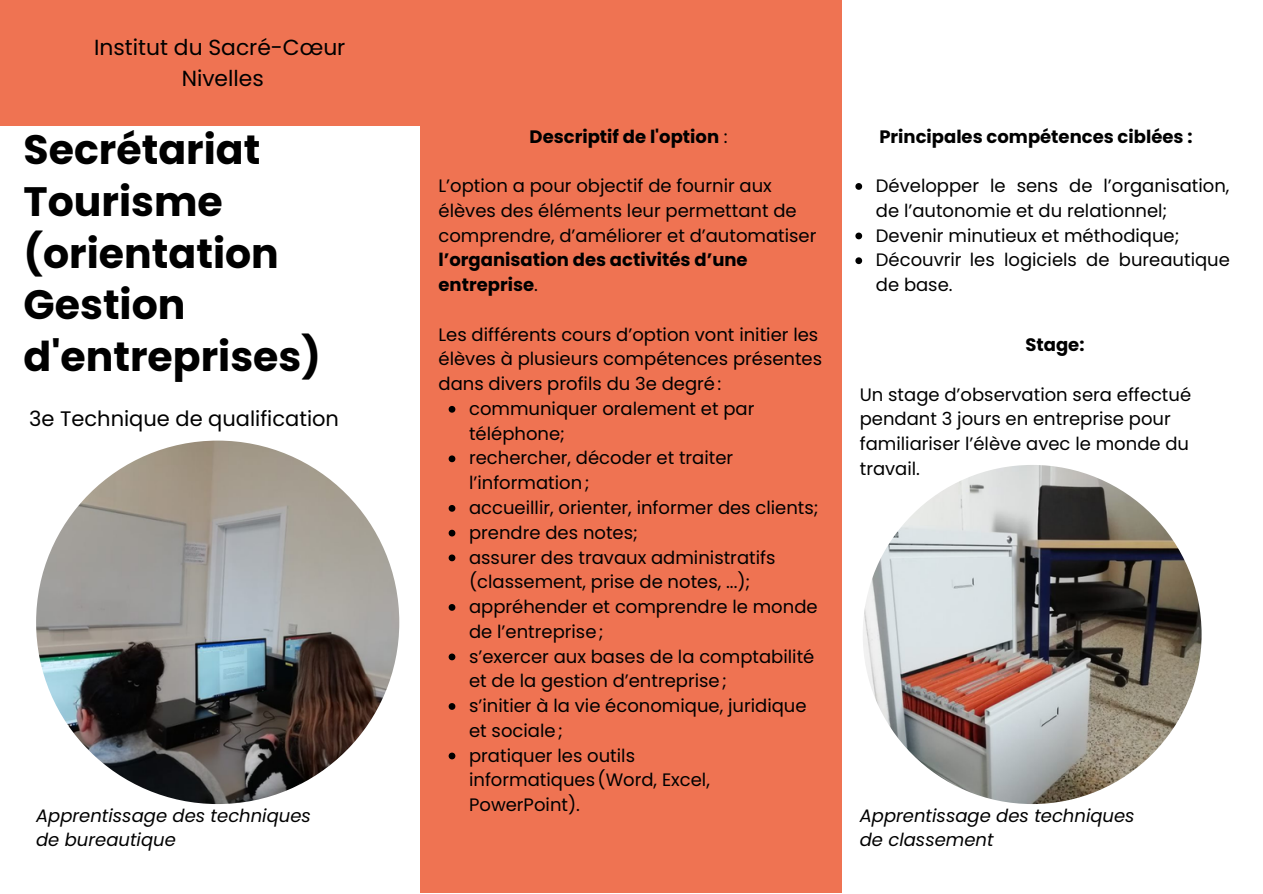
<style>
.page{position:relative;width:1263px;height:894px;background:#fff}
.page>*{position:absolute;margin:0;border:0;box-sizing:border-box;transform-origin:0 0}
.t1{font:700 41.1px/51.8px "Poppins";color:#000}
.t2{font:21.75px/30.3px "Poppins";color:#000;text-align:center}
.t3{font:21px "Poppins";color:#000}
.t4{font:18px/24.8px "Poppins";color:#000}
.t5{font:700 18px/24.8px "Poppins";color:#000}
.t6{font:italic 18px/24.8px "Poppins";color:#000}
.s1{font-weight:400}
</style>
<div class="page">
<div style="left:0;top:0;width:444px;height:126px;background:#ef7352"></div>
<div style="left:421px;top:0;width:420px;height:891px;background:#ef7352"></div>
<img style="left:36px;top:440px;width:363px;height:363px;border-radius:50%">
<img style="left:863px;top:465px;width:338px;height:338px;border-radius:50%">
<svg style="left:855px;top:183px;width:7px;height:7px"></svg>
<svg style="left:855px;top:232px;width:7px;height:7px"></svg>
<svg style="left:855px;top:257px;width:7px;height:7px"></svg>
<svg style="left:449px;top:406px;width:6px;height:6px"></svg>
<svg style="left:449px;top:455px;width:6px;height:7px"></svg>
<svg style="left:449px;top:505px;width:6px;height:6px"></svg>
<svg style="left:449px;top:529px;width:6px;height:7px"></svg>
<svg style="left:449px;top:554px;width:6px;height:7px"></svg>
<svg style="left:449px;top:604px;width:6px;height:6px"></svg>
<svg style="left:449px;top:653px;width:6px;height:7px"></svg>
<svg style="left:449px;top:703px;width:6px;height:6px"></svg>
<svg style="left:449px;top:752px;width:6px;height:7px"></svg>
<p class="t2" style="left:94px;top:32px;width:253px">Institut du Sacré-Cœur<br>Nivelles</p>
<p class="t5" style="left:879px;top:124px;width:315px">Principales compétences ciblées :</p>
<p class="t5" style="left:530px;top:124px;width:200px">Descriptif de l'option <span class="s1">:</span></p>
<p class="t4" style="left:438px;top:173px;width:379px">L’option a pour objectif de fournir aux élèves des éléments leur permettant de comprendre, d’améliorer et d’automatiser</p>
<p class="t5" style="left:438px;top:247px;width:311px">l’organisation des activités d’une entreprise<span class="s1">.</span></p>
<p class="t4" style="left:438px;top:322px;width:385px">Les différents cours d’option vont initier les élèves à plusieurs compétences présentes dans divers profils du 3e degré:</p>
<h1 class="t1" style="left:24px;top:124px;width:299px">Secrétariat<br>Tourisme (orientation<br>Gestion d'entreprises)</h1>
<p class="t4" style="left:876px;top:173px;width:356px">Développer le sens de l’organisation, de l’autonomie et du relationnel;<br>Devenir minutieux et méthodique;<br>Découvrir les logiciels de bureautique de base.</p>
<p class="t5" style="left:1025px;top:332px;width:61px">Stage:</p>
<p class="t4" style="left:860px;top:382px;width:333px">Un stage d’observation sera effectué pendant 3 jours en entreprise pour familiariser l’élève avec le monde du travail.</p>
<p class="t4" style="left:469px;top:396px;width:351px">communiquer oralement et par téléphone;<br>rechercher, décoder et traiter l’information;<br>accueillir, orienter, informer des clients; prendre des notes;<br>assurer des travaux administratifs (classement, prise de notes, ...); appréhender et comprendre le monde de l’entreprise;<br>s’exercer aux bases de la comptabilité et de la gestion d’entreprise;<br>s’initier à la vie économique, juridique et sociale;<br>pratiquer les outils<br>informatiques (Word, Excel,<br>PowerPoint).</p>
<p class="t3" style="left:29px;top:404px;width:311px">3e Technique de qualification</p>
<p class="t6" style="left:36px;top:802px;width:276px">Apprentissage des techniques de bureautique</p>
<p class="t6" style="left:860px;top:802px;width:276px">Apprentissage des techniques de classement</p>
</div>
